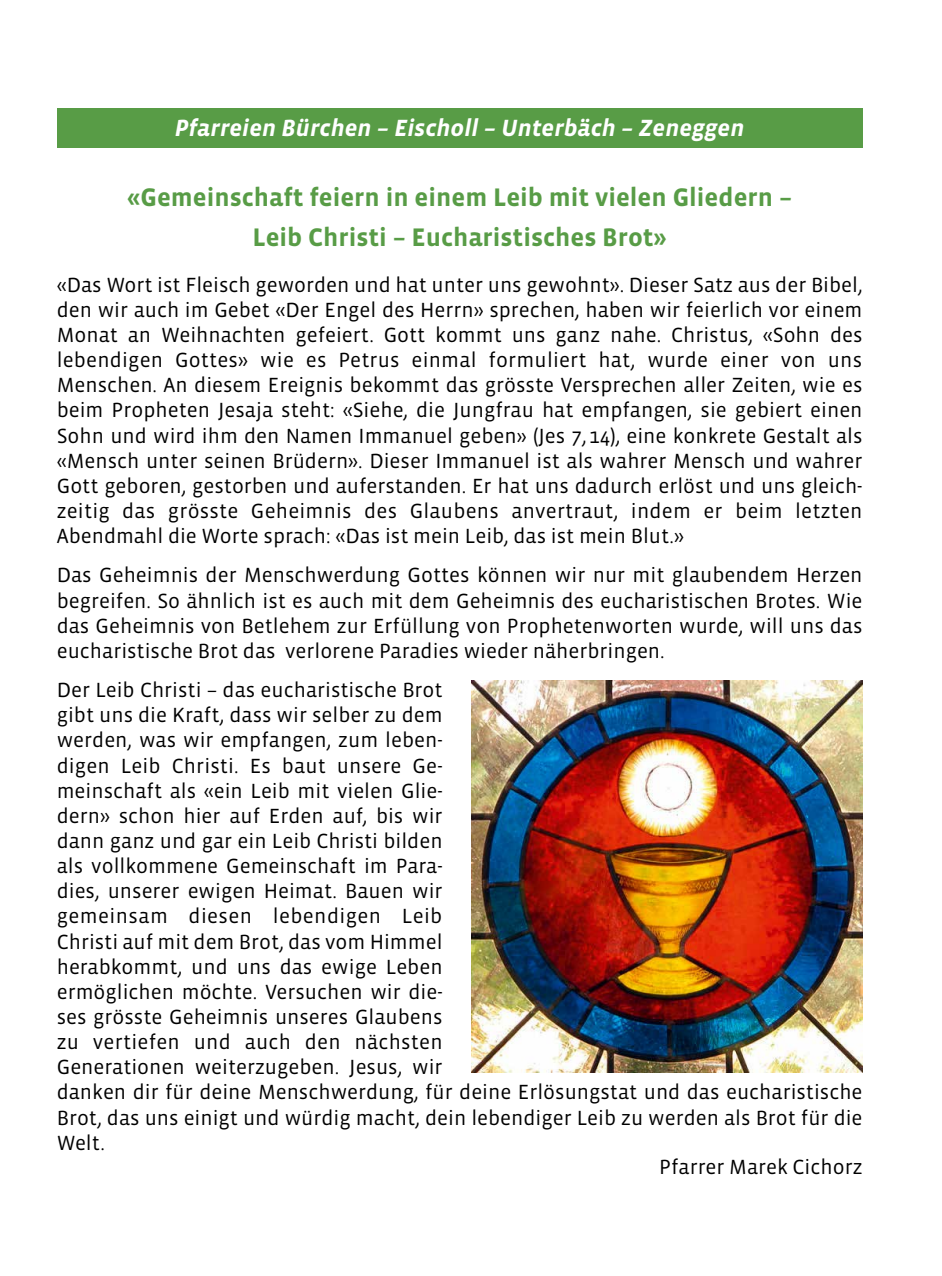
<style>
.page{position:relative;width:942px;height:1276px;background:#fff}
.page>*{position:absolute;margin:0;border:0;box-sizing:border-box;transform-origin:0 0}
.t1{font:700 26px/40.2px "Vista Sans";color:#589c46;text-align:center}
.t2{font:italic 700 24px "Vista Sans";color:#fff}
.t3{font:21px/25.2px "Vista Sans";color:#000;text-align:justify}
.t4{font:21px "Vista Sans";letter-spacing:.02em;color:#000}
</style>
<div class="page">
<div style="left:57px;top:108px;width:805px;height:39px;background:#589c46"></div>
<img style="left:471px;top:680px;width:391px;height:392px">
<p class="t2" style="left:175px;top:116px;width:571px">Pfarreien Bürchen – Eischoll – Unterbäch – Zeneggen</p>
<p class="t1" style="left:127px;top:178px;width:666px">«Gemeinschaft feiern in einem Leib mit vielen Gliedern –<br>Leib Christi – Eucharistisches Brot»</p>
<p class="t3" style="left:57px;top:272px;width:807px">«Das Wort ist Fleisch geworden und hat unter uns gewohnt». Dieser Satz aus der Bibel, den wir auch im Gebet «Der Engel des Herrn» sprechen, haben wir feierlich vor einem Monat an Weihnachten gefeiert. Gott kommt uns ganz nahe. Christus, «Sohn des lebendigen Gottes» wie es Petrus einmal formuliert hat, wurde einer von uns Menschen. An diesem Ereignis bekommt das grösste Versprechen aller Zeiten, wie es beim Propheten Jesaja steht: «Siehe, die Jungfrau hat empfangen, sie gebiert einen Sohn und wird ihm den Namen Immanuel geben» (Jes 7, 14), eine konkrete Gestalt als «Mensch unter seinen Brüdern». Dieser Immanuel ist als wahrer Mensch und wahrer Gott geboren, gestorben und auferstanden. Er hat uns dadurch erlöst und uns gleich&shy;zeitig das grösste Geheimnis des Glaubens anvertraut, indem er beim letzten Abendmahl die Worte sprach: «Das ist mein Leib, das ist mein Blut.»</p>
<p class="t3" style="left:57px;top:563px;width:807px">Das Geheimnis der Menschwerdung Gottes können wir nur mit glaubendem Herzen begreifen. So ähnlich ist es auch mit dem Geheimnis des eucharistischen Brotes. Wie das Geheimnis von Betlehem zur Erfüllung von Prophetenworten wurde, will uns das eucharistische Brot das verlorene Paradies wieder näherbringen.</p>
<p class="t3" style="left:57px;top:678px;width:387px">Der Leib Christi – das eucharistische Brot</p>
<p class="t3" style="left:57px;top:703px;width:387px">gibt uns die Kraft, dass wir selber zu dem</p>
<p class="t3" style="left:57px;top:728px;width:387px">werden, was wir empfangen, zum leben-</p>
<p class="t3" style="left:57px;top:753px;width:387px">digen Leib Christi. Es baut unsere Ge-</p>
<p class="t3" style="left:57px;top:778px;width:387px">meinschaft als «ein Leib mit vielen Glie-</p>
<p class="t3" style="left:57px;top:803px;width:387px">dern» schon hier auf Erden auf, bis wir</p>
<p class="t3" style="left:57px;top:829px;width:387px">dann ganz und gar ein Leib Christi bilden</p>
<p class="t3" style="left:57px;top:854px;width:387px">als vollkommene Gemeinschaft im Para-</p>
<p class="t3" style="left:57px;top:879px;width:387px">dies, unserer ewigen Heimat. Bauen wir</p>
<p class="t4" style="left:57px;top:905px;width:387px">gemeinsam diesen lebendigen Leib</p>
<p class="t3" style="left:57px;top:929px;width:387px">Christi auf mit dem Brot, das vom Himmel</p>
<p class="t3" style="left:57px;top:954px;width:387px">herabkommt, und uns das ewige Leben</p>
<p class="t3" style="left:57px;top:979px;width:387px">ermöglichen möchte. Versuchen wir die-</p>
<p class="t3" style="left:57px;top:1004px;width:387px">ses grösste Geheimnis unseres Glaubens</p>
<p class="t3" style="left:57px;top:1030px;width:387px">zu vertiefen und auch den nächsten</p>
<p class="t3" style="left:57px;top:1055px;width:387px">Generationen weiterzugeben. Jesus, wir</p>
<p class="t3" style="left:57px;top:1080px;width:807px">danken dir für deine Menschwerdung, für deine Erlösungstat und das eucharistische</p>
<p class="t3" style="left:57px;top:1105px;width:807px">Brot, das uns einigt und würdig macht, dein lebendiger Leib zu werden als Brot für die</p>
<p class="t3" style="left:57px;top:1130px;width:50px">Welt.</p>
<p class="t3" style="left:659px;top:1154px;width:205px">Pfarrer Marek Cichorz</p>
</div>
